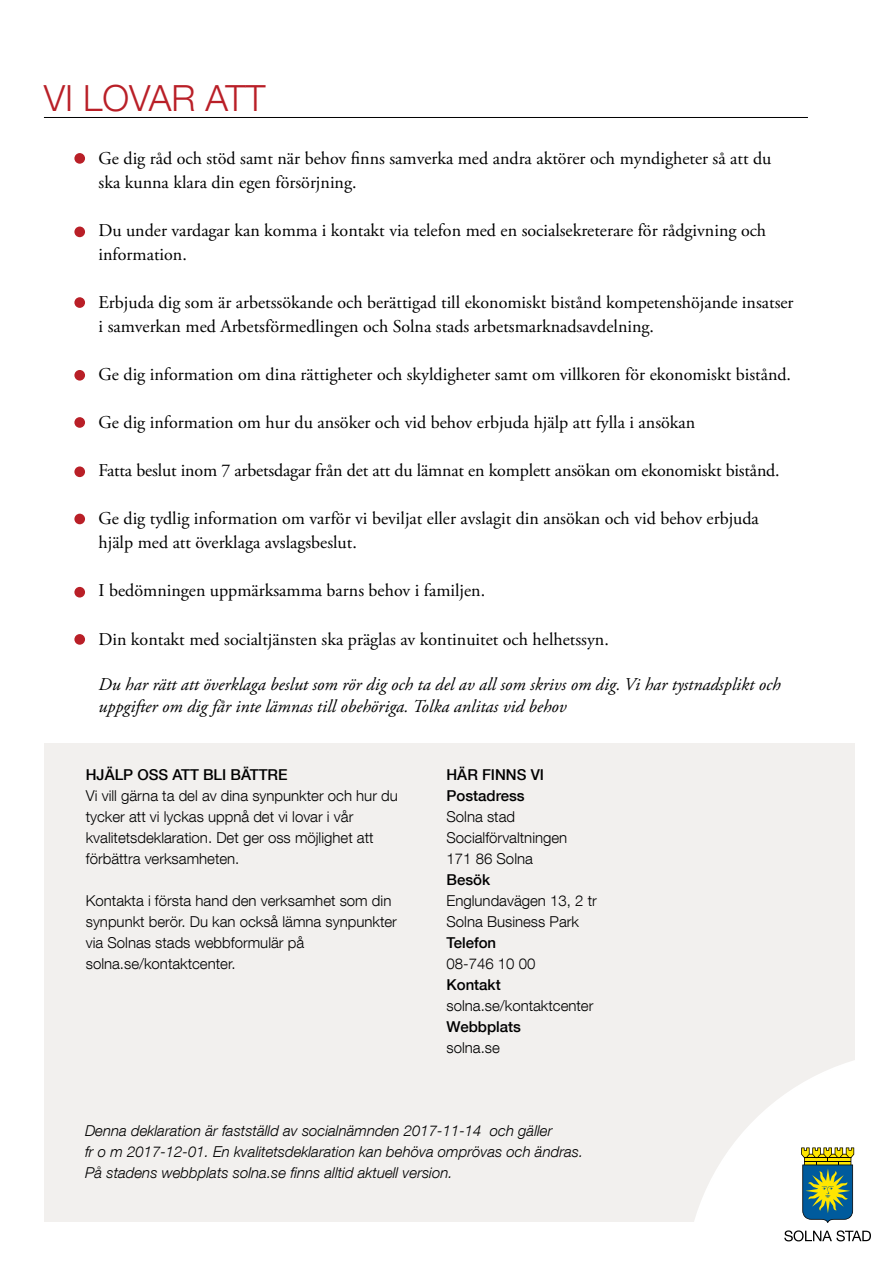
<style>
.page{position:relative;width:893px;height:1263px;background:#fff}
.page>*{position:absolute;margin:0;border:0;box-sizing:border-box;transform-origin:0 0}
.t1{font:300 36px "Helvetica Neue LT Com";color:#b91f27}
.t2{font:18px/24px "Adobe Garamond Pro";color:#000}
.t3{font:italic 18px/21.6px "Adobe Garamond Pro";color:#000}
.t4{font:300 15px/21px "Helvetica Neue LT Com";color:#000}
.t5{font:italic 300 15px/21px "Helvetica Neue LT Com";color:#000}
.t6{font:500 15px/21px "Helvetica Neue LT Com";color:#000}
</style>
<div class="page">
<div style="left:44px;top:743px;width:811px;height:479px;background:#f2f0ee"></div>
<hr style="left:44px;top:117px;width:764px;height:1px;background:#000">
<svg style="left:694px;top:1060px;width:177px;height:182px"></svg>
<div style="left:74px;top:153px;width:11px;height:11px;background:#b91f27;border-radius:50%"></div>
<div style="left:74px;top:417px;width:11px;height:11px;background:#b91f27;border-radius:50%"></div>
<div style="left:74px;top:227px;width:11px;height:10px;background:#b91f27;border-radius:50%"></div>
<div style="left:74px;top:370px;width:11px;height:11px;background:#b91f27;border-radius:50%"></div>
<div style="left:74px;top:297px;width:11px;height:11px;background:#b91f27;border-radius:50%"></div>
<div style="left:74px;top:514px;width:11px;height:10px;background:#b91f27;border-radius:50%"></div>
<div style="left:74px;top:466px;width:11px;height:11px;background:#b91f27;border-radius:50%"></div>
<div style="left:74px;top:634px;width:11px;height:11px;background:#b91f27;border-radius:50%"></div>
<div style="left:74px;top:587px;width:11px;height:10px;background:#b91f27;border-radius:50%"></div>
<h1 class="t1" style="left:44px;top:76px;width:223px">VI LOVAR ATT</h1>
<p class="t2" style="left:99px;top:147px;width:674px">Ge dig råd och stöd samt när behov finns samverka med andra aktörer och myndigheter så att du ska kunna klara din egen försörjning.</p>
<p class="t2" style="left:99px;top:219px;width:669px">Du under vardagar kan komma i kontakt via telefon med en socialsekreterare för rådgivning och information.</p>
<p class="t2" style="left:99px;top:291px;width:696px">Erbjuda dig som är arbetssökande och berättigad till ekonomiskt bistånd kompetenshöjande insatser i samverkan med Arbetsförmedlingen och Solna stads arbetsmarknadsavdelning.</p>
<p class="t2" style="left:99px;top:363px;width:694px">Ge dig information om dina rättigheter och skyldigheter samt om villkoren för ekonomiskt bistånd.</p>
<p class="t2" style="left:99px;top:411px;width:598px">Ge dig information om hur du ansöker och vid behov erbjuda hjälp att fylla i ansökan</p>
<p class="t2" style="left:99px;top:459px;width:683px">Fatta beslut inom 7 arbetsdagar från det att du lämnat en komplett ansökan om ekonomiskt bistånd.</p>
<p class="t2" style="left:99px;top:507px;width:662px">Ge dig tydlig information om varför vi beviljat eller avslagit din ansökan och vid behov erbjuda hjälp med att överklaga avslagsbeslut.</p>
<p class="t2" style="left:99px;top:579px;width:388px">I bedömningen uppmärksamma barns behov i familjen.</p>
<p class="t2" style="left:99px;top:627px;width:512px">Din kontakt med socialtjänsten ska präglas av kontinuitet och helhetssyn.</p>
<p class="t3" style="left:99px;top:674px;width:684px">Du har rätt att överklaga beslut som rör dig och ta del av all som skrivs om dig. Vi har tystnadsplikt och uppgifter om dig får inte lämnas till obehöriga. Tolka anlitas vid behov</p>
<p class="t6" style="left:86px;top:763px;width:203px">HJÄLP OSS ATT BLI BÄTTRE</p>
<p class="t4" style="left:86px;top:784px;width:314px">Vi vill gärna ta del av dina synpunkter och hur du tycker att vi lyckas uppnå det vi lovar i vår kvalitetsdeklaration. Det ger oss möjlighet att förbättra verksamheten.</p>
<p class="t4" style="left:86px;top:889px;width:313px">Kontakta i första hand den verksamhet som din synpunkt berör. Du kan också lämna synpunkter via Solnas stads webbformulär på solna.se/kontaktcenter.</p>
<p class="t6" style="left:446px;top:763px;width:99px">HÄR FINNS VI<br>Postadress</p>
<p class="t4" style="left:446px;top:805px;width:122px">Solna stad<br>Socialförvaltningen<br>171 86 Solna</p>
<p class="t6" style="left:446px;top:868px;width:45px">Besök</p>
<p class="t4" style="left:446px;top:889px;width:152px">Englundavägen 13, 2 tr<br>Solna Business Park</p>
<p class="t6" style="left:446px;top:931px;width:51px">Telefon</p>
<p class="t4" style="left:446px;top:952px;width:90px">08-746 10 00</p>
<p class="t6" style="left:446px;top:973px;width:56px">Kontakt</p>
<p class="t4" style="left:446px;top:994px;width:148px">solna.se/kontaktcenter</p>
<p class="t6" style="left:446px;top:1015px;width:76px">Webbplats</p>
<p class="t4" style="left:446px;top:1036px;width:55px">solna.se</p>
<p class="t5" style="left:85px;top:1120px;width:500px">Denna deklaration är fastställd av socialnämnden 2017-11-14 och gäller<br>fr o m 2017-12-01. En kvalitetsdeklaration kan behöva omprövas och ändras.<br>På stadens webbplats solna.se finns alltid aktuell version.</p>
</div>
